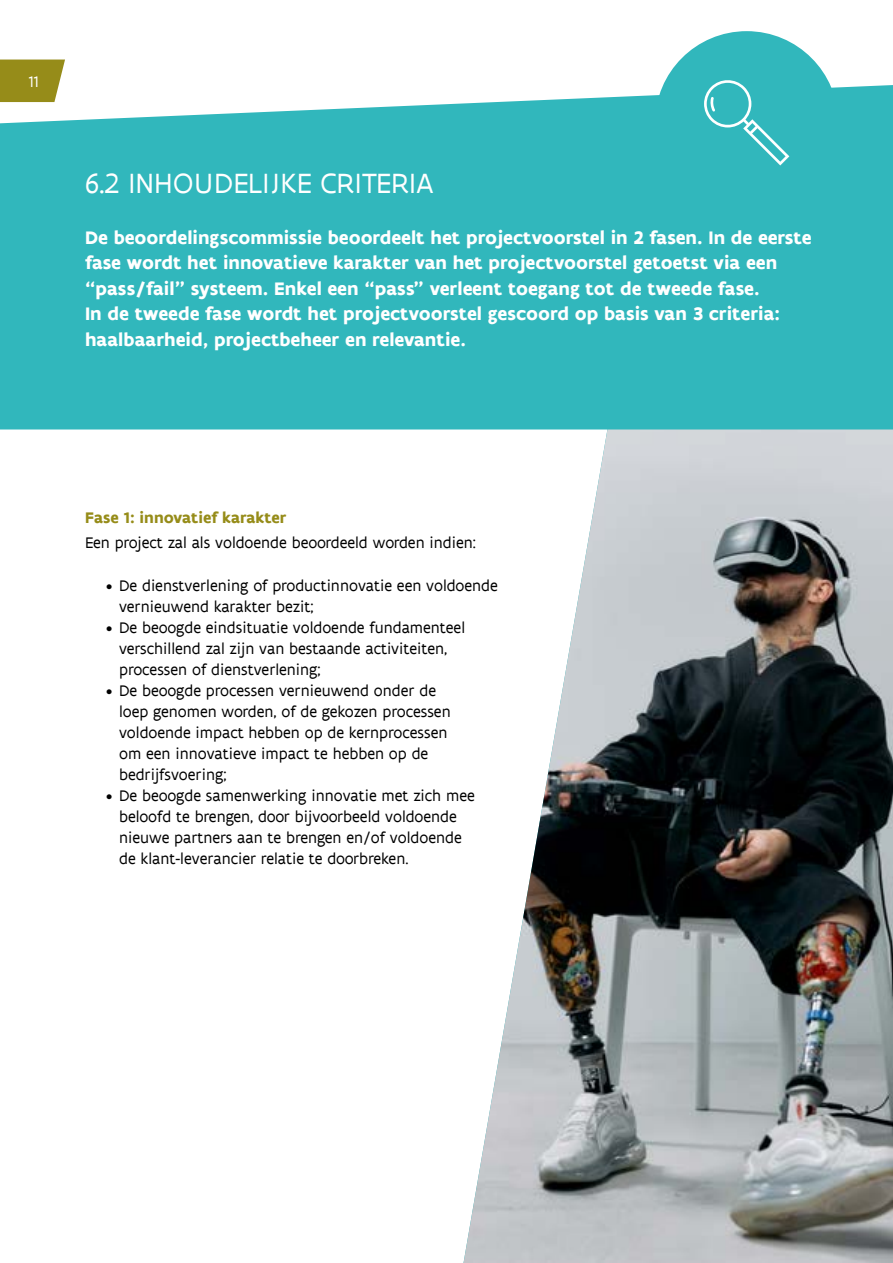
<style>
.page{position:relative;width:893px;height:1263px;background:#fff}
.page>*{position:absolute;margin:0;border:0;box-sizing:border-box;transform-origin:0 0}
.t1{font:30px "Flanders Art Sans";letter-spacing:.005em;color:#fff}
.t2{font:700 19.5px/25.5px "Flanders Art Sans";color:#fff}
.t3{font:16.5px/21px "Flanders Art Sans";color:#000}
.t4{font:700 16.5px "Flanders Art Sans";color:#968c19}
.t5{font:16.5px "Flanders Art Sans";color:#fff}
</style>
<div class="page">
<div style="left:0;top:60px;width:65px;height:25px;background:#968c19"></div>
<div style="left:655px;top:31px;width:183px;height:183px;background:#31b7bc;border-radius:50%"></div>
<img style="left:463px;top:429px;width:430px;height:834px">
<div style="left:0;top:85px;width:893px;height:344px;background:#31b7bc"></div>
<svg style="left:704px;top:80px;width:85px;height:85px"></svg>
<p class="t5" style="left:29px;top:71px;width:11px">11</p>
<h1 class="t1" style="left:85px;top:164px;width:350px">6.2 INHOUDELIJKE CRITERIA</h1>
<p class="t2" style="left:85px;top:225px;width:728px">De beoordelingscommissie beoordeelt het projectvoorstel in 2 fasen. In de eerste fase wordt het innovatieve karakter van het projectvoorstel getoetst via een “pass/fail” systeem. Enkel een “pass” verleent toegang tot de tweede fase.<br>In de tweede fase wordt het projectvoorstel gescoord op basis van 3 criteria: haalbaarheid, projectbeheer en relevantie.</p>
<p class="t4" style="left:85px;top:507px;width:203px">Fase 1: innovatief karakter</p>
<p class="t3" style="left:85px;top:532px;width:392px">Een project zal als voldoende beoordeeld worden indien:</p>
<p class="t3" style="left:119px;top:575px;width:380px;text-indent:-13px">• De dienstverlening of productinnovatie een voldoende vernieuwend karakter bezit;</p>
<p class="t3" style="left:119px;top:617px;width:348px;text-indent:-13px">• De beoogde eindsituatie voldoende fundamenteel verschillend zal zijn van bestaande activiteiten, processen of dienstverlening;</p>
<p class="t3" style="left:119px;top:680px;width:333px;text-indent:-13px">• De beoogde processen vernieuwend onder de loep genomen worden, of de gekozen processen voldoende impact hebben op de kernprocessen om een innovatieve impact te hebben op de bedrijfsvoering;</p>
<p class="t3" style="left:119px;top:785px;width:357px;text-indent:-13px">• De beoogde samenwerking innovatie met zich mee beloofd te brengen, door bijvoorbeeld voldoende nieuwe partners aan te brengen en/of voldoende de klant-leverancier relatie te doorbreken.</p>
</div>
